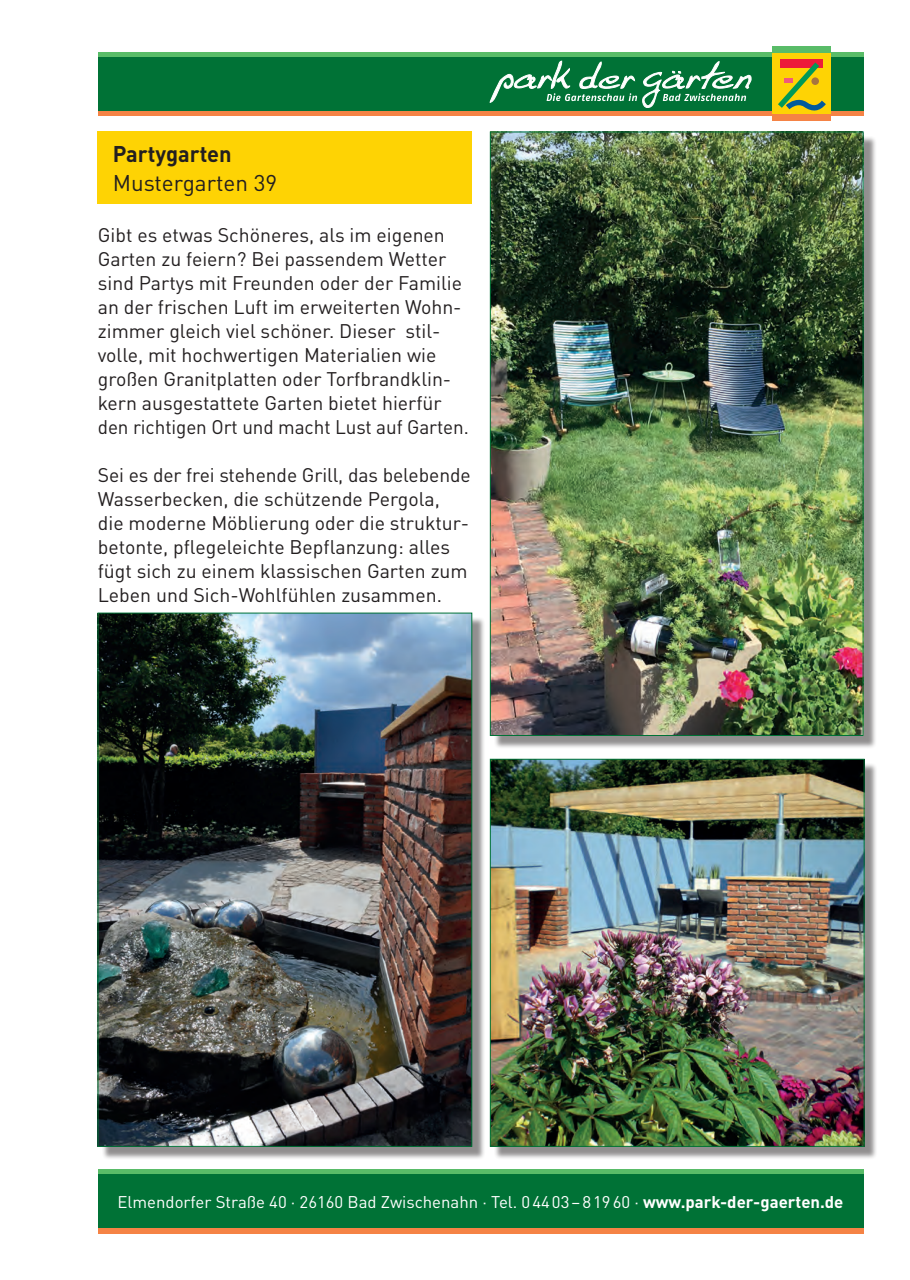
<style>
.page{position:relative;width:910px;height:1280px;background:#fff}
.page>*{position:absolute;margin:0;border:0;box-sizing:border-box;transform-origin:0 0}
.t1{font:22.5px "DINOT";color:#231f20}
.t2{font:700 22.5px "DINOT";color:#231f20}
.t3{font:19.5px/24px "DINOT";color:#231f20}
.t4{font:16.8px "DINOT";color:#fff}
.s1{font-weight:700}
</style>
<div class="page">
<div style="left:98px;top:52px;width:765px;height:5px;background:#59bc68"></div>
<div style="left:98px;top:111px;width:765px;height:5px;background:#f58345"></div>
<div style="left:98px;top:57px;width:765px;height:54px;background:#007236"></div>
<svg style="left:490px;top:61px;width:261px;height:47px"></svg>
<div style="left:772px;top:53px;width:59px;height:62px;background:#fed304"></div>
<div style="left:780px;top:60px;width:43px;height:8px;background:#ed1a3a"></div>
<svg style="left:778px;top:62px;width:48px;height:49px"></svg>
<div style="left:772px;top:115px;width:59px;height:6px;background:#f58345"></div>
<div style="left:772px;top:47px;width:59px;height:6px;background:#59bc68"></div>
<div style="left:98px;top:132px;width:374px;height:72px;background:#fed304"></div>
<div style="left:102px;top:617px;width:383px;height:543px;background:#231f20;opacity:.5"></div>
<img style="left:100px;top:615px;width:370px;height:529px">
<div style="left:494px;top:763px;width:384px;height:397px;background:#231f20;opacity:.5"></div>
<img style="left:492px;top:761px;width:370px;height:383px">
<div style="left:490px;top:759px;width:374px;height:387px;border:1px solid #007236"></div>
<div style="left:494px;top:136px;width:383px;height:613px;background:#231f20;opacity:.5"></div>
<img style="left:492px;top:134px;width:369px;height:600px">
<div style="left:98px;top:1169px;width:765px;height:5px;background:#59bc68"></div>
<div style="left:98px;top:1228px;width:765px;height:5px;background:#f58345"></div>
<div style="left:98px;top:1174px;width:765px;height:54px;background:#007236"></div>
<p class="t2" style="left:113px;top:139px;width:121px">Partygarten</p>
<p class="t1" style="left:113px;top:169px;width:166px">Mustergarten 39</p>
<p class="t3" style="left:98px;top:223px;width:372px">Gibt es etwas Schöneres, als im eigenen Garten zu feiern? Bei passendem Wetter sind Partys mit Freunden oder der Familie an der frischen Luft im erweiterten Wohn&shy;zimmer gleich viel schöner. Dieser stil&shy;volle, mit hochwertigen Materialien wie großen Granitplatten oder Torfbrandklin&shy;kern ausgestattete Garten bietet hierfür den richtigen Ort und macht Lust auf Garten.</p>
<p class="t3" style="left:98px;top:463px;width:374px">Sei es der frei stehende Grill, das belebende Wasserbecken, die schützende Pergola,<br>die moderne Möblierung oder die struktur&shy;betonte, pflegeleichte Bepflanzung: alles fügt sich zu einem klassischen Garten zum Leben und Sich-Wohlfühlen zusammen.</p>
<p class="t4" style="left:118px;top:1191px;width:727px">Elmendorfer Straße 40 · 26160 Bad Zwischenahn · Tel. 04403–81960 · <span class="s1">www.park-der-gaerten.de</span></p>
</div>
